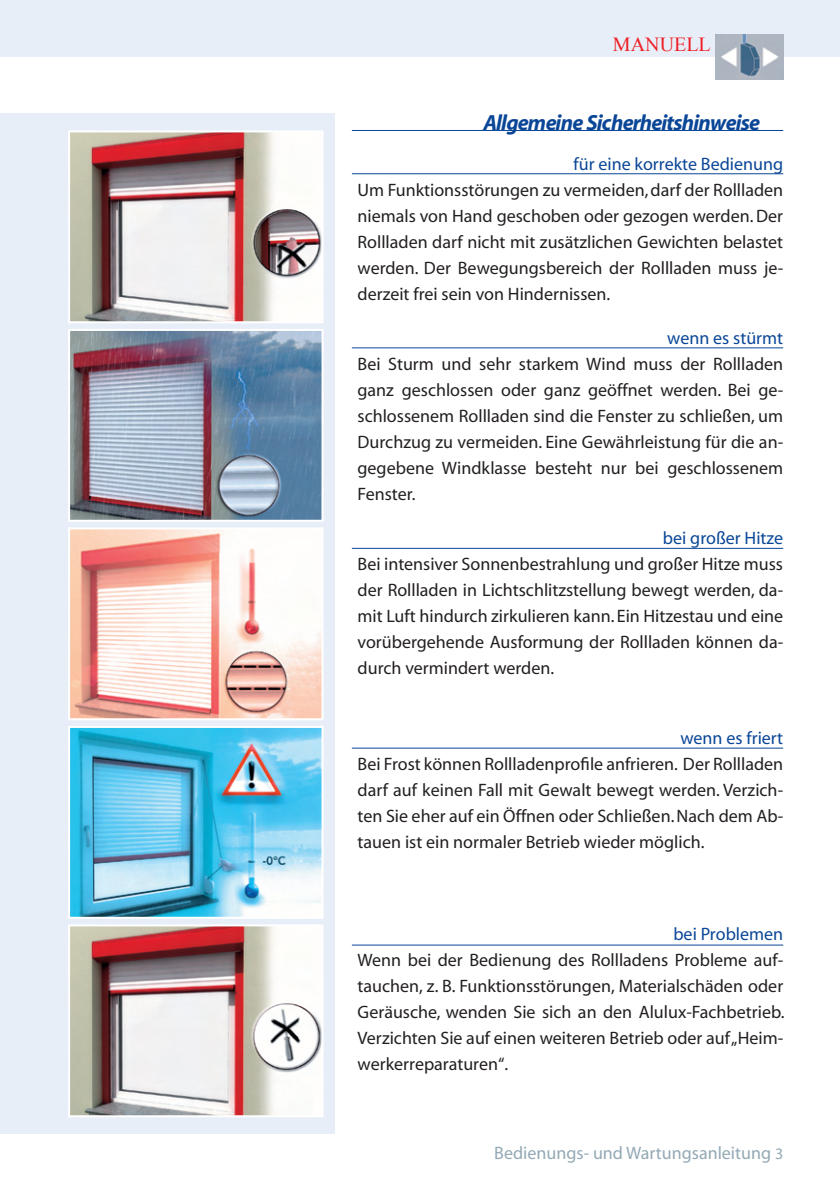
<style>
.page{position:relative;width:840px;height:1191px;background:#fff}
.page>*{position:absolute;margin:0;border:0;box-sizing:border-box;transform-origin:0 0}
.t1{font:22px "Myriad MM It 700 600";color:#0a4697}
.t2{font:20px "Times New Roman";color:#ee1d23}
.t3{font:18px/26px "Myriad MM 400 600";color:#231f20;text-align:justify}
.t4{font:18px "Myriad MM 400 600";color:#0a4697}
.t5{font:18px "Myriad MM 400 600";color:#93a9b5}
.s1{font-size:16px}
</style>
<div class="page">
<div style="left:0;top:0;width:839px;height:57px;background:#e8eef8"></div>
<img style="left:715px;top:34px;width:67px;height:45px">
<hr style="left:351px;top:130px;width:431px;height:1px;background:#0a4697">
<div style="left:0;top:113px;width:334px;height:1021px;background:#e8eef8"></div>
<img style="left:71px;top:133px;width:249px;height:187px">
<div style="left:68px;top:130px;width:255px;height:193px;border:2px solid #fff"></div>
<hr style="left:351px;top:173px;width:431px;height:1px;background:#0a4697">
<img style="left:71px;top:332px;width:249px;height:187px">
<div style="left:68px;top:329px;width:255px;height:193px;border:2px solid #fff"></div>
<img style="left:71px;top:530px;width:249px;height:187px">
<div style="left:68px;top:527px;width:255px;height:193px;border:2px solid #fff"></div>
<img style="left:71px;top:729px;width:249px;height:186px">
<div style="left:68px;top:726px;width:255px;height:192px;border:2px solid #fff"></div>
<img style="left:71px;top:927px;width:249px;height:187px">
<div style="left:68px;top:924px;width:255px;height:193px;border:2px solid #fff"></div>
<hr style="left:351px;top:347px;width:431px;height:1px;background:#0a4697">
<hr style="left:351px;top:548px;width:431px;height:1px;background:#0a4697">
<hr style="left:351px;top:747px;width:431px;height:1px;background:#0a4697">
<hr style="left:351px;top:944px;width:431px;height:1px;background:#0a4697">
<p class="t2" style="left:612px;top:31px;width:99px">MANUELL</p>
<p class="t1" style="left:483px;top:112px;width:277px">Allgemeine Sicherheitshinweise</p>
<p class="t4" style="left:573px;top:155px;width:211px">für eine korrekte Bedienung</p>
<p class="t3" style="left:357px;top:178px;width:427px">Um Funktionsstörungen zu vermeiden, darf der Rollladen niemals von Hand geschoben oder gezogen werden. Der Rollladen darf nicht mit zusätzlichen Gewichten belastet werden. Der Bewegungsbereich der Rollladen muss je&shy;derzeit frei sein von Hindernissen.</p>
<p class="t4" style="left:667px;top:329px;width:117px">wenn es stürmt</p>
<p class="t3" style="left:357px;top:352px;width:427px">Bei Sturm und sehr starkem Wind muss der Rollladen ganz geschlossen oder ganz geöffnet werden. Bei ge&shy;schlossenem Rollladen sind die Fenster zu schließen, um Durchzug zu vermeiden. Eine Gewährleistung für die an&shy;gegebene Windklasse besteht nur bei geschlossenem Fenster.</p>
<p class="t4" style="left:662px;top:529px;width:122px">bei großer Hitze</p>
<p class="t3" style="left:357px;top:552px;width:427px">Bei intensiver Sonnenbestrahlung und großer Hitze muss der Rollladen in Lichtschlitzstellung bewegt werden, da&shy;mit Luft hindurch zirkulieren kann. Ein Hitzestau und eine vorübergehende Ausformung der Rollladen können da&shy;durch vermindert werden.</p>
<p class="t4" style="left:680px;top:729px;width:104px">wenn es friert</p>
<p class="t3" style="left:357px;top:752px;width:427px">Bei Frost können Rollladenprofile anfrieren. Der Rollladen darf auf keinen Fall mit Gewalt bewegt werden. Verzich&shy;ten Sie eher auf ein Öffnen oder Schließen. Nach dem Ab&shy;tauen ist ein normaler Betrieb wieder möglich.</p>
<p class="t4" style="left:673px;top:925px;width:111px">bei Problemen</p>
<p class="t3" style="left:357px;top:948px;width:428px">Wenn bei der Bedienung des Rollladens Probleme auf&shy;tauchen, z. B. Funktionsstörungen, Materialschäden oder Geräusche, wenden Sie sich an den Alulux-Fachbetrieb.<br>Verzichten Sie auf einen weiteren Betrieb oder auf „Heim&shy;werkerreparaturen“.</p>
<p class="t5" style="left:494px;top:1144px;width:290px">Bedienungs- und Wartungsanleitung <span class="s1">3</span></p>
</div>
